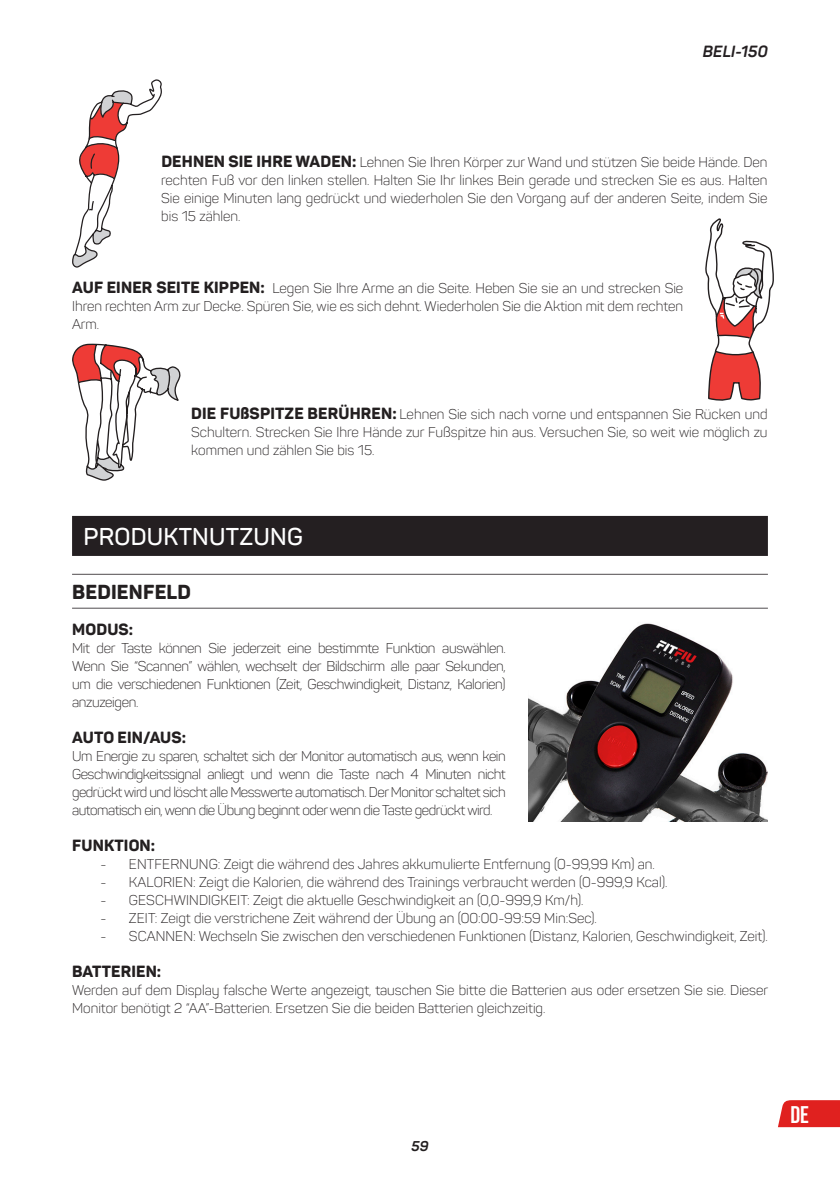
<style>
.page{position:relative;width:840px;height:1191px;background:#fff}
.page>*{position:absolute;margin:0;border:0;box-sizing:border-box;transform-origin:0 0}
.t1{font:600 24px "Panton";letter-spacing:.01em;color:#fff}
.t2{font:700 24px "Bebas Neue";color:#fff}
.t3{font:800 20px "Panton";letter-spacing:.01em;color:#231f20}
.t4{font:800 16px "Panton";letter-spacing:.01em;color:#231f20}
.t5{font:italic 700 16px "Panton";letter-spacing:.01em;color:#241f21}
.t6{font:300 14px/18px "Panton";color:#231f20;text-align:justify}
.t7{font:italic 700 14px "Panton";color:#231f20}
.s1{font-weight:800;font-size:16px}
</style>
<div class="page">
<svg style="left:778px;top:1100px;width:61px;height:27px;background:#e12d2b"></svg>
<svg style="left:72px;top:79px;width:90px;height:189px"></svg>
<svg style="left:72px;top:343px;width:109px;height:173px"></svg>
<svg style="left:705px;top:218px;width:69px;height:183px"></svg>
<div style="left:72px;top:516px;width:695px;height:40px;background:#241f21"></div>
<hr style="left:72px;top:574px;width:695px;height:1px;background:#504b4e">
<hr style="left:72px;top:607px;width:695px;height:1px;background:#504b4e">
<img style="left:528px;top:623px;width:239px;height:198px">
<p class="t5" style="left:702px;top:41px;width:67px">BELI-150</p>
<p class="t6" style="left:161px;top:153px;width:607px"><span class="s1">DEHNEN SIE IHRE WADEN:</span> Lehnen Sie Ihren Körper zur Wand und stützen Sie beide Hände. Den rechten Fuß vor den linken stellen. Halten Sie Ihr linkes Bein gerade und strecken Sie es aus. Halten Sie einige Minuten lang gedrückt und wiederholen Sie den Vorgang auf der anderen Seite, indem Sie bis 15 zählen.</p>
<p class="t6" style="left:72px;top:279px;width:612px"><span class="s1">AUF EINER SEITE KIPPEN:</span> Legen Sie Ihre Arme an die Seite. Heben Sie sie an und strecken Sie Ihren rechten Arm zur Decke. Spüren Sie, wie es sich dehnt. Wiederholen Sie die Aktion mit dem rechten Arm.</p>
<p class="t6" style="left:191px;top:405px;width:577px"><span class="s1">DIE FUßSPITZE BERÜHREN:</span> Lehnen Sie sich nach vorne und entspannen Sie Rücken und Schultern. Strecken Sie Ihre Hände zur Fußspitze hin aus. Versuchen Sie, so weit wie möglich zu kommen und zählen Sie bis 15.</p>
<h1 class="t1" style="left:83px;top:522px;width:221px">PRODUKTNUTZUNG</h1>
<h2 class="t3" style="left:72px;top:579px;width:120px">BEDIENFELD</h2>
<p class="t4" style="left:72px;top:619px;width:62px">MODUS:</p>
<p class="t6" style="left:72px;top:639px;width:435px">Mit der Taste können Sie jederzeit eine bestimmte Funktion auswählen.<br>Wenn Sie “Scannen” wählen, wechselt der Bildschirm alle paar Sekunden, um die verschiedenen Funktionen (Zeit, Geschwindigkeit, Distanz, Kalorien) anzuzeigen.</p>
<p class="t4" style="left:72px;top:727px;width:115px">AUTO EIN/AUS:</p>
<p class="t6" style="left:72px;top:747px;width:435px">Um Energie zu sparen, schaltet sich der Monitor automatisch aus, wenn kein Geschwindigkeitssignal anliegt und wenn die Taste nach 4 Minuten nicht gedrückt wird und löscht alle Messwerte automatisch. Der Monitor schaltet sich automatisch ein, wenn die Übung beginnt oder wenn die Taste gedrückt wird.</p>
<p class="t4" style="left:72px;top:835px;width:85px">FUNKTION:</p>
<p class="t6" style="left:100px;top:855px;width:555px">- ENTFERNUNG: Zeigt die während des Jahres akkumulierte Entfernung (0-99,99 Km) an.</p>
<p class="t6" style="left:100px;top:873px;width:568px">- KALORIEN: Zeigt die Kalorien, die während des Trainings verbraucht werden (0-999,9 Kcal).</p>
<p class="t6" style="left:100px;top:891px;width:484px">- GESCHWINDIGKEIT: Zeigt die aktuelle Geschwindigkeit an (0,0-999,9 Km/h).</p>
<p class="t6" style="left:100px;top:909px;width:497px">- ZEIT: Zeigt die verstrichene Zeit während der Übung an (00:00-99:59 Min:Sec).</p>
<p class="t6" style="left:100px;top:927px;width:668px">- SCANNEN: Wechseln Sie zwischen den verschiedenen Funktionen (Distanz, Kalorien, Geschwindigkeit, Zeit).</p>
<p class="t4" style="left:72px;top:961px;width:91px">BATTERIEN:</p>
<p class="t6" style="left:72px;top:981px;width:697px">Werden auf dem Display falsche Werte angezeigt, tauschen Sie bitte die Batterien aus oder ersetzen Sie sie. Dieser<br>Monitor benötigt 2 “AA”-Batterien. Ersetzen Sie die beiden Batterien gleichzeitig.</p>
<p class="t7" style="left:411px;top:1137px;width:19px">59</p>
<h1 class="t2" style="left:790px;top:1101px;width:20px">DE</h1>
</div>
